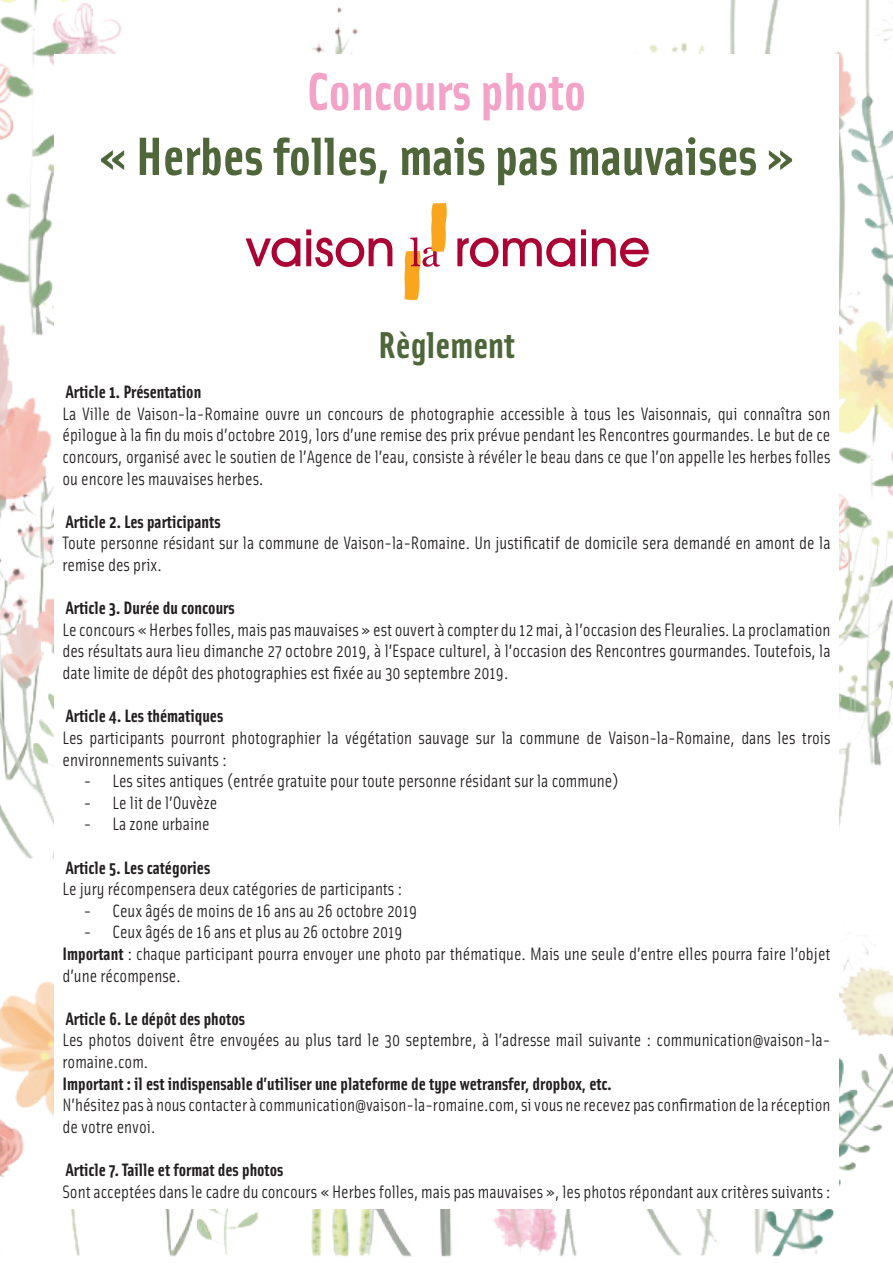
<style>
.page{position:relative;width:893px;height:1263px;background:#fff}
.page>*{position:absolute;margin:0;border:0;box-sizing:border-box;transform-origin:0 0}
.sous-titre{font:700 54px "Solex OT";color:#4e6639}
.titre{font:700 54px "Solex OT";color:#f4a3c8}
.titre_2{font:700 37.5px "Solex OT";color:#4e6639}
.Corps_de_texte{font:18px/21.6px "Solex OT";color:#231f20}
.Corps_de_texte-2{font:700 18px "Solex OT";color:#231f20}
.Puces{font:18px "Solex OT";color:#231f20}
.s1{font-weight:700}
</style>
<div class="page">
<img style="left:0;top:0;width:679px;height:73px">
<img style="left:681px;top:0;width:212px;height:470px">
<img style="left:0;top:73px;width:54px;height:397px">
<img style="left:0;top:470px;width:893px;height:787px">
<div style="left:54px;top:54px;width:785px;height:1155px;background:#fff"></div>
<svg style="left:246px;top:238px;width:54px;height:29px"></svg>
<svg style="left:306px;top:229px;width:86px;height:38px"></svg>
<svg style="left:457px;top:238px;width:118px;height:29px"></svg>
<svg style="left:581px;top:229px;width:5px;height:37px"></svg>
<svg style="left:592px;top:238px;width:57px;height:29px"></svg>
<svg style="left:404px;top:203px;width:43px;height:97px"></svg>
<p class="titre" style="left:307px;top:56px;width:281px">Concours photo</p>
<p class="sous-titre" style="left:98px;top:121px;width:698px">« Herbes folles, mais pas mauvaises »</p>
<p class="titre_2" style="left:378px;top:320px;width:138px">Règlement</p>
<p class="Corps_de_texte-2" style="left:66px;top:380px;width:137px">Article 1. Présentation</p>
<p class="Corps_de_texte" style="left:63px;top:402px;width:770px;text-align:justify">La Ville de Vaison-la-Romaine ouvre un concours de photographie accessible à tous les Vaisonnais, qui connaîtra son épilogue à la fin du mois d’octobre 2019, lors d’une remise des prix prévue pendant les Rencontres gourmandes. Le but de ce concours, organisé avec le soutien de l’Agence de l’eau, consiste à révéler le beau dans ce que l’on appelle les herbes folles ou encore les mauvaises herbes.</p>
<p class="Corps_de_texte-2" style="left:66px;top:510px;width:156px">Article 2. Les participants</p>
<p class="Corps_de_texte" style="left:63px;top:532px;width:769px">Toute personne résidant sur la commune de Vaison-la-Romaine. Un justificatif de domicile sera demandé en amont de la remise des prix.</p>
<p class="Corps_de_texte-2" style="left:66px;top:596px;width:170px">Article 3. Durée du concours</p>
<p class="Corps_de_texte" style="left:63px;top:618px;width:770px;text-align:justify">Le concours « Herbes folles, mais pas mauvaises » est ouvert à compter du 12 mai, à l’occasion des Fleuralies. La proclamation des résultats aura lieu dimanche 27 octobre 2019, à l’Espace culturel, à l’occasion des Rencontres gourmandes. Toutefois, la date limite de dépôt des photographies est fixée au 30 septembre 2019.</p>
<p class="Corps_de_texte-2" style="left:66px;top:704px;width:159px">Article 4. Les thématiques</p>
<p class="Corps_de_texte" style="left:63px;top:726px;width:769px">Les participants pourront photographier la végétation sauvage sur la commune de Vaison-la-Romaine, dans les trois environnements suivants :</p>
<p class="Puces" style="left:84px;top:769px;width:537px">− Les sites antiques (entrée gratuite pour toute personne résidant sur la commune)</p>
<p class="Puces" style="left:84px;top:791px;width:135px">− Le lit de l’Ouvèze</p>
<p class="Puces" style="left:84px;top:812px;width:128px">− La zone urbaine</p>
<p class="Corps_de_texte-2" style="left:66px;top:855px;width:146px">Article 5. Les catégories</p>
<p class="Corps_de_texte" style="left:63px;top:877px;width:341px">Le jury récompensera deux catégories de participants :</p>
<p class="Puces" style="left:84px;top:899px;width:335px">− Ceux âgés de moins de 16 ans au 26 octobre 2019</p>
<p class="Puces" style="left:84px;top:920px;width:320px">− Ceux âgés de 16 ans et plus au 26 octobre 2019</p>
<p class="Corps_de_texte" style="left:63px;top:942px;width:770px"><span class="s1">Important</span> : chaque participant pourra envoyer une photo par thématique. Mais une seule d’entre elles pourra faire l’objet d’une récompense.</p>
<p class="Corps_de_texte-2" style="left:66px;top:1007px;width:181px">Article 6. Le dépôt des photos</p>
<p class="Corps_de_texte" style="left:63px;top:1028px;width:769px">Les photos doivent être envoyées au plus tard le 30 septembre, à l’adresse mail suivante : communication@vaison-la&shy;romaine.com.</p>
<p class="Corps_de_texte-2" style="left:63px;top:1071px;width:551px">Important : il est indispensable d’utiliser une plateforme de type wetransfer, dropbox, etc.</p>
<p class="Corps_de_texte" style="left:63px;top:1093px;width:769px">N’hésitez pas à nous contacter à communication@vaison-la-romaine.com, si vous ne recevez pas confirmation de la réception de votre envoi.</p>
<p class="Corps_de_texte-2" style="left:66px;top:1158px;width:219px">Article 7. Taille et format des photos</p>
<p class="Corps_de_texte" style="left:63px;top:1180px;width:770px">Sont acceptées dans le cadre du concours « Herbes folles, mais pas mauvaises », les photos répondant aux critères suivants :</p>
</div>
